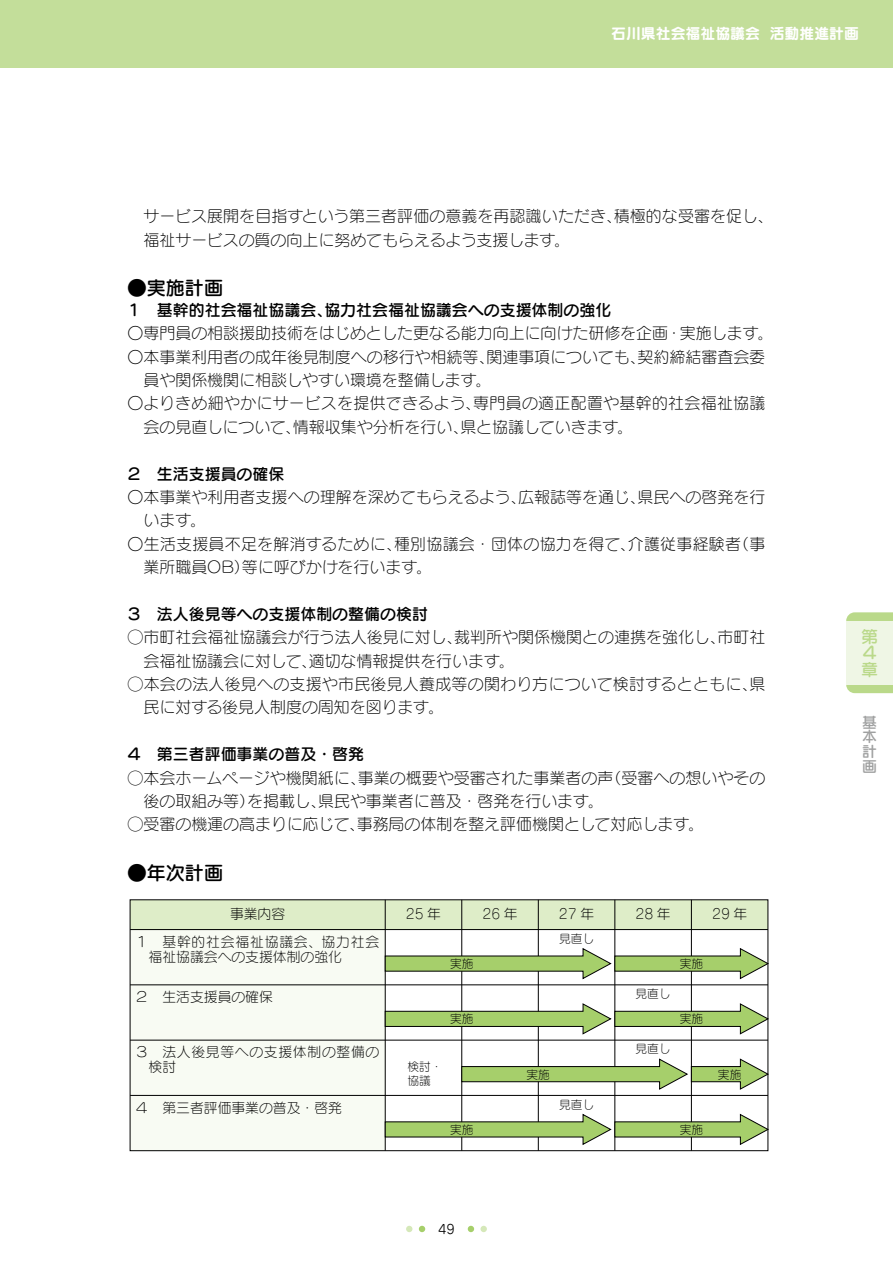
<style>
.page{position:relative;width:893px;height:1263px;background:#fff}
.page>*{position:absolute;margin:0;border:0;box-sizing:border-box;transform-origin:0 0}
.t1{font:19.2px "Seurat Pro DB";color:#000}
.t2{font:16.95px/16.5px "Seurat Pro DB";color:#bad98a;text-align:justify}
.t3{font:15.9px/23.4px "Seurat Pro L";color:#000}
.t4{font:15.9px "Seurat Pro DB";color:#000}
.t5{font:15.9px "Seurat Pro L";letter-spacing:.02em;color:#000}
.t6{font:14.85px "Seurat Pro B";color:#fff}
.t7{font:14.85px/14.9px "Seurat Pro DB";color:#9fa0a0;text-align:justify}
.t8{font:13.8px/14.9px "Seurat Pro L";color:#000}
.t9{font:13.8px/14.9px "Seurat Pro L";letter-spacing:.05em;color:#000}
.t10{font:12.75px "Seurat Pro M";color:#000}
.t11{font:11.7px/14.9px "Seurat Pro L";color:#000}
</style>
<div class="page">
<svg style="left:406px;top:1226px;width:6px;height:6px"></svg>
<div style="left:480px;top:1226px;width:7px;height:6px;background:#d5e8b9;border-radius:50%"></div>
<svg style="left:419px;top:1226px;width:6px;height:6px"></svg>
<svg style="left:468px;top:1226px;width:6px;height:6px"></svg>
<div style="left:0;top:0;width:893px;height:68px;background:#c3de9a"></div>
<svg style="left:846px;top:612px;width:47px;height:81px"></svg>
<div style="left:846px;top:621px;width:47px;height:64px;background:#eff6e5"></div>
<div style="left:130px;top:900px;width:255px;height:251px;background:#f8fbf3"></div>
<div style="left:130px;top:900px;width:638px;height:29px;background:#deedc8"></div>
<div style="left:130px;top:899px;width:638px;height:252px;border:1px solid #000"></div>
<hr style="left:691px;top:900px;width:1px;height:251px;background:#000">
<hr style="left:615px;top:900px;width:1px;height:251px;background:#000">
<hr style="left:538px;top:900px;width:1px;height:251px;background:#000">
<hr style="left:461px;top:900px;width:1px;height:251px;background:#000">
<hr style="left:385px;top:900px;width:1px;height:251px;background:#000">
<hr style="left:130px;top:929px;width:638px;height:1px;background:#000">
<hr style="left:130px;top:984px;width:638px;height:1px;background:#000">
<hr style="left:130px;top:1040px;width:638px;height:1px;background:#000">
<hr style="left:130px;top:1095px;width:638px;height:1px;background:#000">
<svg style="left:461px;top:1058px;width:308px;height:32px"></svg>
<svg style="left:384px;top:1113px;width:385px;height:33px"></svg>
<svg style="left:384px;top:947px;width:385px;height:33px"></svg>
<svg style="left:384px;top:1002px;width:385px;height:33px"></svg>
<p class="t6" style="left:611px;top:23px;width:249px">石川県社会福祉協議会 活動推進計画</p>
<p class="t3" style="left:144px;top:204px;width:631px">サービス展開を目指すという第三者評価の意義を再認識いただき、積極的な受審を促し、福祉サービスの質の向上に努めてもらえるよう支援します。</p>
<p class="t1" style="left:128px;top:275px;width:97px">●実施計画</p>
<p class="t4" style="left:126px;top:299px;width:487px">１　基幹的社会福祉協議会、協力社会福祉協議会への支援体制の強化</p>
<p class="t3" style="left:128px;top:321px;width:647px">〇専門員の相談援助技術をはじめとした更なる能力向上に向けた研修を企画・実施します。</p>
<p class="t3" style="left:128px;top:344px;width:639px">〇本事業利用者の成年後見制度への移行や相続等、関連事項についても、契約締結審査会委</p>
<p class="t3" style="left:144px;top:368px;width:349px">員や関係機関に相談しやすい環境を整備します。</p>
<p class="t5" style="left:128px;top:393px;width:639px">〇よりきめ細やかにサービスを提供できるよう、専門員の適正配置や基幹的社会福祉協議</p>
<p class="t3" style="left:144px;top:415px;width:491px">会の見直しについて、情報収集や分析を行い、県と協議していきます。</p>
<p class="t4" style="left:126px;top:463px;width:160px">２　生活支援員の確保</p>
<p class="t3" style="left:128px;top:485px;width:639px">〇本事業や利用者支援への理解を深めてもらえるよう、広報誌等を通じ、県民への啓発を行</p>
<p class="t3" style="left:144px;top:508px;width:64px">います。</p>
<p class="t3" style="left:128px;top:532px;width:639px">〇生活支援員不足を解消するために、種別協議会・団体の協力を得て、介護従事経験者（事</p>
<p class="t3" style="left:144px;top:555px;width:290px">業所職員OB）等に呼びかけを行います。</p>
<p class="t4" style="left:126px;top:603px;width:303px">３　法人後見等への支援体制の整備の検討</p>
<p class="t3" style="left:144px;top:625px;width:623px;text-indent:-16px">○市町社会福祉協議会が行う法人後見に対し、裁判所や関係機関との連携を強化し、市町社会福祉協議会に対して、適切な情報提供を行います。</p>
<p class="t3" style="left:144px;top:672px;width:623px;text-indent:-16px">○本会の法人後見への支援や市民後見人養成等の関わり方について検討するとともに、県民に対する後見人制度の周知を図ります。</p>
<p class="t4" style="left:126px;top:744px;width:239px">４　第三者評価事業の普及・啓発</p>
<p class="t3" style="left:144px;top:765px;width:623px;text-indent:-16px">○本会ホームページや機関紙に、事業の概要や受審された事業者の声（受審への想いやその後の取組み等）を掲載し、県民や事業者に普及・啓発を行います。</p>
<p class="t3" style="left:128px;top:812px;width:578px">○受審の機運の高まりに応じて、事務局の体制を整え評価機関として対応します。</p>
<p class="t1" style="left:128px;top:860px;width:97px">●年次計画</p>
<p class="t8" style="left:230px;top:906px;width:57px">事業内容</p>
<p class="t8" style="left:406px;top:906px;width:37px">25 年</p>
<p class="t8" style="left:482px;top:906px;width:37px">26 年</p>
<p class="t8" style="left:559px;top:906px;width:37px">27 年</p>
<p class="t8" style="left:635px;top:906px;width:37px">28 年</p>
<p class="t8" style="left:712px;top:906px;width:37px">29 年</p>
<p class="t8" style="left:149px;top:934px;width:232px;text-indent:-14px">１　基幹的社会福祉協議会、協力社会福祉協議会への支援体制の強化</p>
<p class="t8" style="left:135px;top:989px;width:140px">２　生活支援員の確保</p>
<p class="t11" style="left:559px;top:931px;width:37px">見直し</p>
<p class="t11" style="left:450px;top:956px;width:25px">実施</p>
<p class="t11" style="left:680px;top:956px;width:25px">実施</p>
<p class="t11" style="left:636px;top:986px;width:37px">見直し</p>
<p class="t9" style="left:149px;top:1044px;width:232px;text-indent:-14px">３　法人後見等への支援体制の整備の検討</p>
<p class="t8" style="left:135px;top:1099px;width:209px">４　第三者評価事業の普及・啓発</p>
<p class="t11" style="left:450px;top:1011px;width:25px">実施</p>
<p class="t11" style="left:636px;top:1041px;width:37px">見直し</p>
<p class="t11" style="left:680px;top:1011px;width:25px">実施</p>
<p class="t11" style="left:407px;top:1058px;width:37px">検討・協議</p>
<p class="t11" style="left:718px;top:1066px;width:25px">実施</p>
<p class="t11" style="left:450px;top:1122px;width:25px">実施</p>
<p class="t11" style="left:527px;top:1066px;width:25px">実施</p>
<p class="t11" style="left:559px;top:1096px;width:37px">見直し</p>
<p class="t11" style="left:680px;top:1122px;width:25px">実施</p>
<p class="t10" style="left:438px;top:1220px;width:18px">49</p>
<p class="t2" style="left:861px;top:627px;width:18px">第４章</p>
<p class="t7" style="left:862px;top:714px;width:16px">基本計画</p>
</div>
